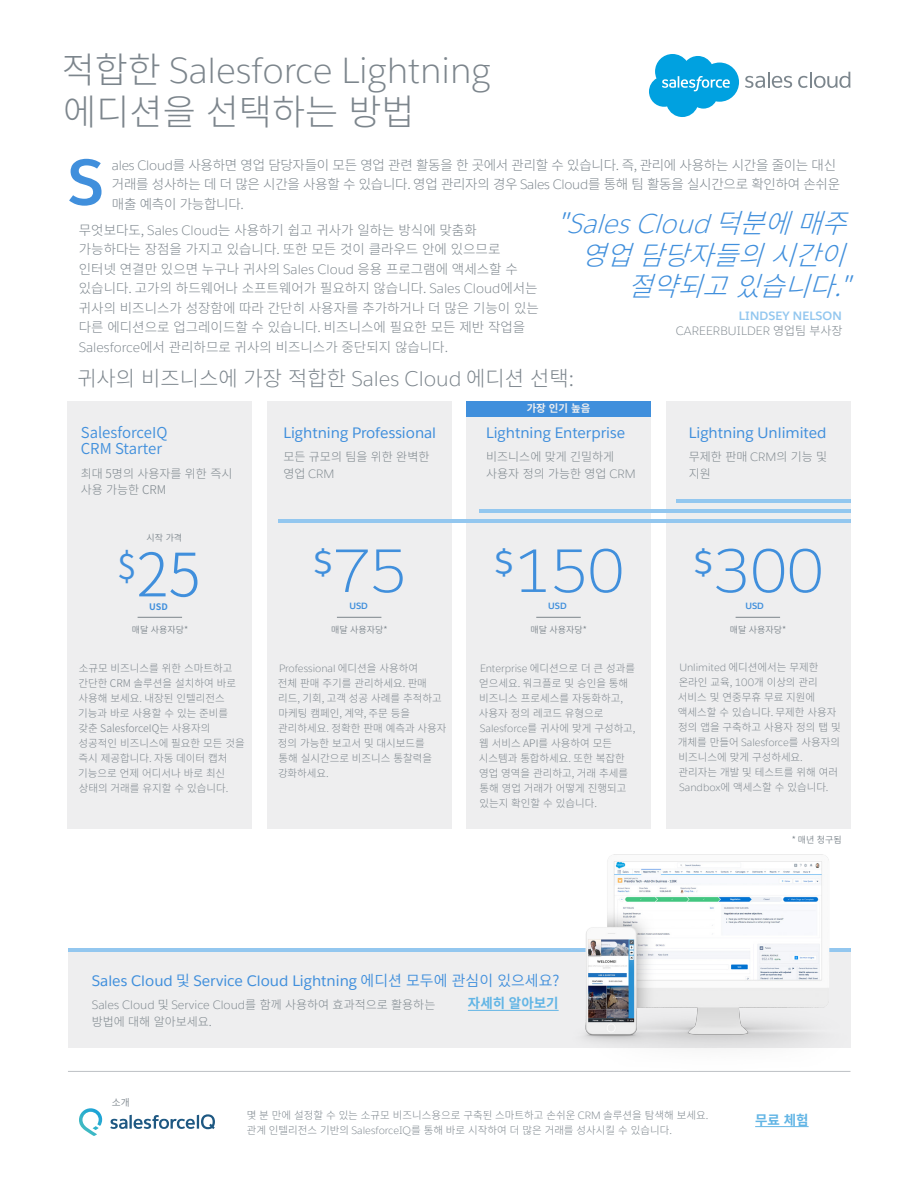
<style>
.page{position:relative;width:918px;height:1188px;background:#fff}
.page>*{position:absolute;margin:0;border:0;box-sizing:border-box;transform-origin:0 0}
.t1{font:700 63px "Salesforce Sans";color:#408fdc}
.t2{font:300 60px "Salesforce Sans";color:#408fdc}
.t3{font:300 60px "Source Han Sans KR";color:#408fdc}
.t4{font:300 36px/42px "Salesforce Sans";color:#7c858c}
.t5{font:italic 300 27px/31.5px "Source Han Sans KR";color:#408fdc;text-align:right}
.t6{font:300 21px "Source Han Sans KR";color:#7c858c}
.t7{font:15px "Salesforce Sans";color:#408fdc}
.t8{font:15px/16.5px "Source Han Sans KR";color:#408fdc}
.t9{font:300 13.5px/19.5px "Source Han Sans KR";color:#7c858c}
.t10{font:300 13.5px/19.5px "Source Han Sans KR";letter-spacing:-.02em;color:#7c858c}
.t11{font:700 13.5px "Source Han Sans KR";color:#62b5e5}
.t12{font:300 12px/16.5px "Source Han Sans KR";color:#7d868c}
.t13{font:300 12px "Salesforce Sans";letter-spacing:.01em;color:#7c858c}
.t14{font:700 12px "Salesforce Sans";letter-spacing:.01em;color:#93c7ef}
.t15{font:300 10.5px/15px "Source Han Sans KR";color:#7c858c}
.t16{font:700 10.5px "Source Han Sans KR";color:#eeeeef}
.t17{font:9.75px "Source Han Sans KR";color:#7c858c}
.t18{font:9px "Source Han Sans KR";color:#7c858c}
.t19{font:700 9px "Salesforce Sans";color:#408fdc}
.t20{font:700 9px "Source Han Sans KR";color:#408fdc}
.s1{font-family:"Source Han Sans KR"}
.s2{font-family:"Salesforce Sans"}
</style>
<div class="page">
<div style="left:68px;top:401px;width:184px;height:427px;background:#eeeeef"></div>
<div style="left:267px;top:401px;width:185px;height:427px;background:#eeeeef"></div>
<div style="left:466px;top:401px;width:185px;height:427px;background:#eeeeef"></div>
<div style="left:666px;top:401px;width:184px;height:427px;background:#eeeeef"></div>
<hr style="left:278px;top:519px;width:572px;height:4px;background:#93c7ef">
<svg style="left:479px;top:509px;width:371px;height:3px"></svg>
<svg style="left:676px;top:499px;width:174px;height:3px"></svg>
<div style="left:68px;top:948px;width:782px;height:100px;background:#eeeeef"></div>
<hr style="left:468px;top:1010px;width:91px;height:1px;background:#62b5e5">
<hr style="left:755px;top:1126px;width:54px;height:1px;background:#62b5e5">
<svg style="left:649px;top:54px;width:90px;height:63px"></svg>
<svg style="left:745px;top:72px;width:47px;height:16px"></svg>
<svg style="left:798px;top:72px;width:52px;height:16px"></svg>
<div style="left:466px;top:401px;width:185px;height:16px;background:#408fdc"></div>
<hr style="left:138px;top:617px;width:44px;height:1px;background:#7d868c">
<svg style="left:68px;top:948px;width:497px;height:3px"></svg>
<svg style="left:79px;top:1108px;width:23px;height:28px"></svg>
<svg style="left:110px;top:1119px;width:17px;height:10px"></svg>
<hr style="left:129px;top:1115px;width:3px;height:14px;background:#1e5882">
<svg style="left:134px;top:1114px;width:81px;height:15px"></svg>
<hr style="left:68px;top:1071px;width:782px;height:1px;background:#bdc0c4">
<hr style="left:337px;top:617px;width:44px;height:1px;background:#7d868c">
<hr style="left:536px;top:617px;width:45px;height:1px;background:#7d868c">
<hr style="left:736px;top:617px;width:44px;height:1px;background:#7d868c">
<img style="left:565px;top:855px;width:286px;height:217px">
<p class="t4" style="left:62px;top:49px;width:430px"><span class="s1">적합한</span> Salesforce Lightning <span class="s1">에디션을 선택하는 방법</span></p>
<p class="t10" style="left:112px;top:155px;width:730px"><span class="s2">ales Cloud</span>를 사용하면 영업 담당자들이 모든 영업 관련 활동을 한 곳에서 관리할 수 있습니다. 즉, 관리에 사용하는 시간을 줄이는 대신 거래를 성사하는 데 더 많은 시간을 사용할 수 있습니다. 영업 관리자의 경우 <span class="s2">Sales Cloud</span>를 통해 팀 활동을 실시간으로 확인하여 손쉬운 매출 예측이 가능합니다.</p>
<p class="t9" style="left:79px;top:221px;width:462px">무엇보다도, <span class="s2">Sales Cloud</span>는 사용하기 쉽고 귀사가 일하는 방식에 맞춤화 가능하다는 장점을 가지고 있습니다. 또한 모든 것이 클라우드 안에 있으므로 인터넷 연결만 있으면 누구나 귀사의 <span class="s2">Sales Cloud</span> 응용 프로그램에 액세스할 수 있습니다. 고가의 하드웨어나 소프트웨어가 필요하지 않습니다. <span class="s2">Sales Cloud</span>에서는 귀사의 비즈니스가 성장함에 따라 간단히 사용자를 추가하거나 더 많은 기능이 있는 다른 에디션으로 업그레이드할 수 있습니다. 비즈니스에 필요한 모든 제반 작업을 <span class="s2">Salesforce</span>에서 관리하므로 귀사의 비즈니스가 중단되지 않습니다.</p>
<p class="t1" style="left:68px;top:142px;width:38px">S</p>
<p class="t5" style="left:556px;top:208px;width:319px">"<span class="s2">SalesCloud</span>덕분에매주 영업담당자들의시간이 절약되고있습니다."</p>
<p class="t14" style="left:739px;top:308px;width:104px">LINDSEY NELSON</p>
<p class="t13" style="left:676px;top:324px;width:168px">CAREERBUILDER <span class="s1">영업팀 부사장</span></p>
<p class="t6" style="left:77px;top:366px;width:498px">귀사의 비즈니스에 가장 적합한 <span class="s2">Sales Cloud</span> 에디션 선택:</p>
<p class="t8" style="left:81px;top:424px;width:88px">SalesforceIQ<br>CRM Starter</p>
<p class="t12" style="left:81px;top:465px;width:153px">최대 5명의 사용자를 위한 즉시 사용 가능한 CRM</p>
<p class="t18" style="left:147px;top:533px;width:37px">시작 가격</p>
<p class="t3" style="left:117px;top:541px;width:85px"><sup>$</sup>25</p>
<p class="t20" style="left:149px;top:601px;width:20px">USD</p>
<p class="t18" style="left:132px;top:625px;width:58px">매달 사용자당*</p>
<p class="t15" style="left:78px;top:661px;width:168px">소규모 비즈니스를 위한 스마트하고 간단한 CRM 솔루션을 설치하여 바로 사용해 보세요. 내장된 인텔리전스 기능과 바로 사용할 수 있는 준비를 갖춘 SalesforceIQ는 사용자의 성공적인 비즈니스에 필요한 모든 것을 즉시 제공합니다. 자동 데이터 캡처 기능으로 언제 어디서나 바로 최신 상태의 거래를 유지할 수 있습니다.</p>
<p class="t7" style="left:284px;top:423px;width:154px">Lightning Professional</p>
<p class="t12" style="left:284px;top:449px;width:147px">모든 규모의 팀을 위한 완벽한 영업 <span class="s2">CRM</span></p>
<p class="t16" style="left:527px;top:403px;width:65px">가장 인기 높음</p>
<p class="t7" style="left:486px;top:423px;width:141px">Lightning Enterprise</p>
<p class="t12" style="left:486px;top:449px;width:151px">비즈니스에 맞게 긴밀하게 사용자 정의 가능한 영업 <span class="s2">CRM</span></p>
<p class="t7" style="left:689px;top:423px;width:139px">Lightning Unlimited</p>
<p class="t12" style="left:689px;top:449px;width:140px">무제한 판매 <span class="s2">CRM</span>의 기능 및 지원</p>
<p class="t2" style="left:312px;top:534px;width:96px"><sup>$</sup>75</p>
<p class="t2" style="left:493px;top:534px;width:133px"><sup>$</sup>150</p>
<p class="t2" style="left:692px;top:534px;width:133px"><sup>$</sup>300</p>
<p class="t19" style="left:349px;top:600px;width:20px">USD</p>
<p class="t19" style="left:548px;top:600px;width:20px">USD</p>
<p class="t19" style="left:745px;top:600px;width:20px">USD</p>
<p class="t18" style="left:331px;top:625px;width:58px">매달 사용자당*</p>
<p class="t18" style="left:531px;top:625px;width:58px">매달 사용자당*</p>
<p class="t18" style="left:730px;top:625px;width:58px">매달 사용자당*</p>
<p class="t15" style="left:278px;top:661px;width:170px"><span class="s2">Professional</span> 에디션을 사용하여<br>전체 판매 주기를 관리하세요. 판매 리드, 기회, 고객 성공 사례를 추적하고 마케팅 캠페인, 계약, 주문 등을 관리하세요. 정확한 판매 예측과 사용자 정의 가능한 보고서 및 대시보드를 통해 실시간으로 비즈니스 통찰력을 강화하세요.</p>
<p class="t15" style="left:479px;top:661px;width:158px"><span class="s2">Enterprise</span> 에디션으로 더 큰 성과를 얻으세요. 워크플로 및 승인을 통해 비즈니스 프로세스를 자동화하고, 사용자 정의 레코드 유형으로<br><span class="s2">Salesforce</span>를 귀사에 맞게 구성하고, 웹 서비스 API를 사용하여 모든 시스템과 통합하세요. 또한 복잡한 영업 영역을 관리하고, 거래 추세를 통해 영업 거래가 어떻게 진행되고 있는지 확인할 수 있습니다.</p>
<p class="t15" style="left:678px;top:660px;width:164px"><span class="s2">Unlimited</span> 에디션에서는 무제한 온라인 교육, <span class="s2">100</span>개 이상의 관리 서비스 및 연중무휴 무료 지원에 액세스할 수 있습니다. 무제한 사용자 정의 앱을 구축하고 사용자 정의 탭 및 개체를 만들어 <span class="s2">Salesforce</span>를 사용자의 비즈니스에 맞게 구성하세요. 관리자는 개발 및 테스트를 위해 여러<br><span class="s2">Sandbox</span>에 액세스할 수 있습니다.</p>
<p class="t18" style="left:792px;top:835px;width:52px">* 매년 청구됨</p>
<p class="t7" style="left:92px;top:971px;width:469px">Sales Cloud <span class="s1">및</span> Service Cloud Lightning <span class="s1">에디션 모두에 관심이 있으세요?</span></p>
<p class="t12" style="left:92px;top:997px;width:345px"><span class="s2">Sales Cloud</span> 및 <span class="s2">Service Cloud</span>를 함께 사용하여 효과적으로 활용하는 방법에 대해 알아보세요.</p>
<p class="t11" style="left:468px;top:996px;width:92px">자세히 알아보기</p>
<p class="t17" style="left:112px;top:1097px;width:19px">소개</p>
<p class="t15" style="left:247px;top:1108px;width:463px">몇 분 만에 설정할 수 있는 소규모 비즈니스용으로 구축된 스마트하고 손쉬운 <span class="s2">CRM</span> 솔루션을 탐색해 보세요. 관계 인텔리전스 기반의 <span class="s2">SalesforceIQ</span>를 통해 바로 시작하여 더 많은 거래를 성사시킬 수 있습니다.</p>
<p class="t11" style="left:755px;top:1112px;width:55px">무료 체험</p>
</div>
